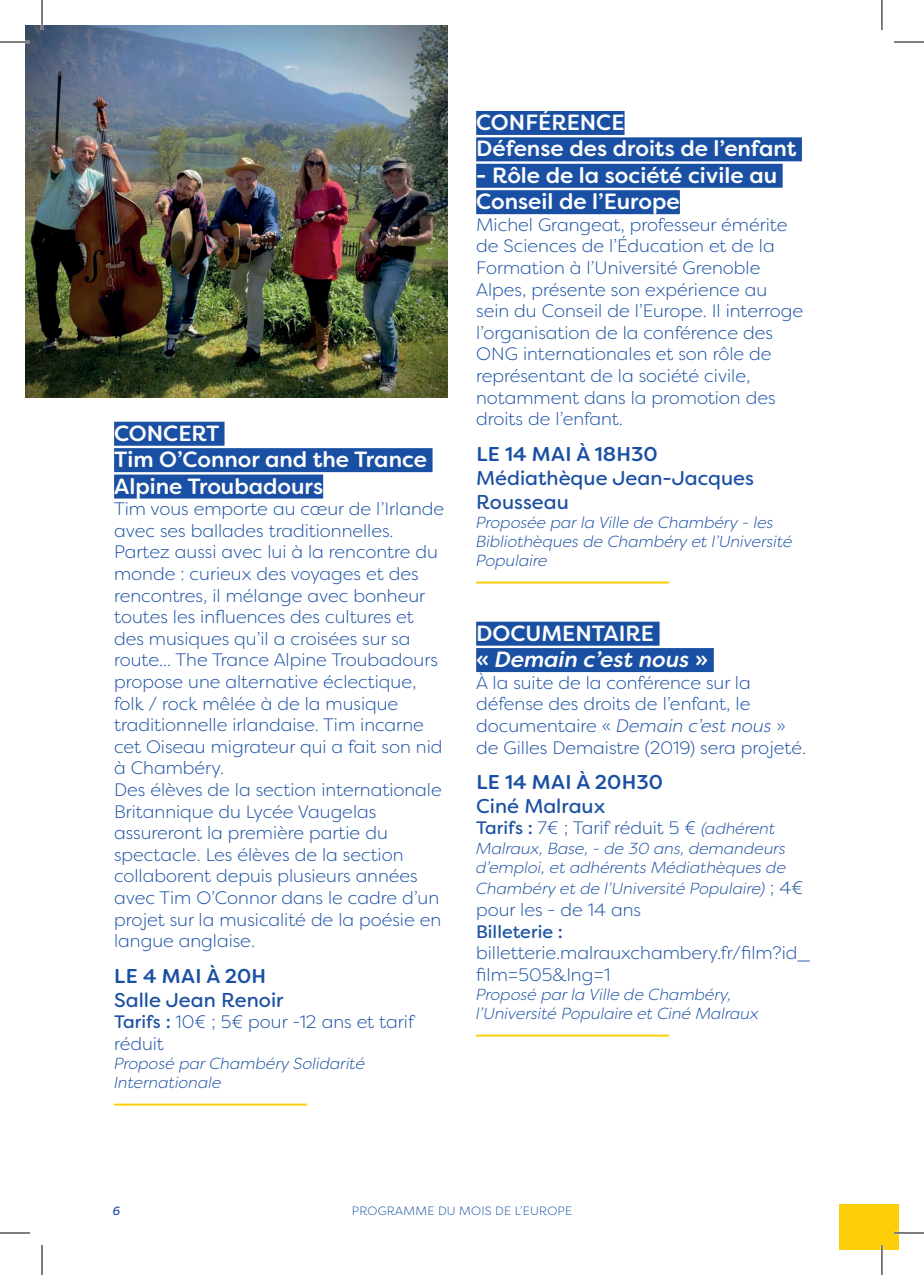
<style>
.page{position:relative;width:924px;height:1275px;background:#fff}
.page>*{position:absolute;margin:0;border:0;box-sizing:border-box;transform-origin:0 0}
.t1{font:500 22px/26.4px "Filson Soft";color:#fff}
.t2{font:italic 500 22px/26.4px "Filson Soft";color:#fff}
.t3{font:20px/24px "Filson Soft";color:#1a50a3}
.t4{font:500 20px "Filson Soft";letter-spacing:.01em;color:#1a50a3}
.t5{font:300 18px/21.6px "Filson Soft";color:#1a50a3}
.t6{font:18px "Filson Soft";color:#1a50a3}
.t7{font:italic 300 16px/19.2px "Filson Soft";color:#1a50a3}
.t8{font:300 12px "Filson Soft";letter-spacing:.02em;color:#1a50a3}
.t9{font:italic 12px "Filson Soft";color:#1a50a3}
.s1{font-weight:400}
.s2{font-style:normal}
.s3{font-style:italic}
.s4{font-style:italic;font-size:16px}
.s5{font-style:normal;font-size:18px}
</style>
<div class="page">
<div style="left:838px;top:1204px;width:43px;height:46px;background:#fece08"></div>
<div style="left:881px;top:1204px;width:17px;height:46px;background:#fece08"></div>
<div style="left:114px;top:422px;width:110px;height:24px;background:#1a50a3"></div>
<div style="left:114px;top:448px;width:318px;height:24px;background:#1a50a3"></div>
<div style="left:114px;top:474px;width:209px;height:24px;background:#1a50a3"></div>
<hr style="left:114px;top:1103px;width:193px;height:2px;background:#fece08">
<img style="left:25px;top:25px;width:422px;height:372px">
<div style="left:476px;top:111px;width:148px;height:24px;background:#1a50a3"></div>
<div style="left:476px;top:137px;width:325px;height:24px;background:#1a50a3"></div>
<div style="left:476px;top:164px;width:306px;height:24px;background:#1a50a3"></div>
<div style="left:476px;top:190px;width:203px;height:24px;background:#1a50a3"></div>
<div style="left:476px;top:621px;width:183px;height:24px;background:#1a50a3"></div>
<div style="left:476px;top:648px;width:237px;height:24px;background:#1a50a3"></div>
<hr style="left:476px;top:581px;width:192px;height:2px;background:#fece08">
<hr style="left:476px;top:1034px;width:192px;height:2px;background:#fece08">
<hr style="left:0;top:41px;width:30px;height:2px;background:#fff">
<hr style="left:893px;top:1231px;width:30px;height:3px;background:#fff">
<hr style="left:41px;top:0;width:2px;height:30px;background:#fff">
<hr style="left:880px;top:1245px;width:2px;height:30px;background:#fff">
<hr style="left:0;top:42px;width:30px;height:1px;background:#000">
<hr style="left:893px;top:42px;width:30px;height:1px;background:#000">
<hr style="left:0;top:1232px;width:30px;height:1px;background:#000">
<hr style="left:893px;top:1232px;width:30px;height:1px;background:#000">
<hr style="left:42px;top:0;width:1px;height:30px;background:#000">
<hr style="left:42px;top:1245px;width:1px;height:30px;background:#000">
<hr style="left:881px;top:0;width:1px;height:30px;background:#000">
<hr style="left:881px;top:1245px;width:1px;height:30px;background:#000">
<p class="t1" style="left:114px;top:420px;width:314px">CONCERT<br>Tim O’Connor and the Trance<br>Alpine Troubadours</p>
<p class="t5" style="left:114px;top:498px;width:331px">Tim vous emporte au cœur de l’Irlande avec ses ballades traditionnelles.<br>Partez aussi avec lui à la rencontre du monde : curieux des voyages et des rencontres, il mélange avec bonheur toutes les influences des cultures et des musiques qu’il a croisées sur sa route... The Trance Alpine Troubadours propose une alternative éclectique, folk / rock mêlée à de la musique traditionnelle irlandaise. Tim incarne cet Oiseau migrateur qui a fait son nid à Chambéry.<br>Des élèves de la section internationale Britannique du Lycée Vaugelas assureront la première partie du spectacle. Les élèves de la section collaborent depuis plusieurs années avec Tim O’Connor dans le cadre d’un projet sur la musicalité de la poésie en langue anglaise.</p>
<p class="t4" style="left:114px;top:962px;width:153px">LE 4 MAI À 20H</p>
<p class="t3" style="left:114px;top:987px;width:171px">Salle Jean Renoir</p>
<p class="t5" style="left:114px;top:1011px;width:301px"><span class="s1">Tarifs :</span> 10€ ; 5€ pour -12 ans et tarif réduit</p>
<p class="t7" style="left:114px;top:1053px;width:252px">Proposé par Chambéry Solidarité<br>Internationale</p>
<p class="t1" style="left:476px;top:109px;width:321px">CONFÉRENCE<br>Défense des droits de l’enfant</p>
<p class="t1" style="left:476px;top:162px;width:302px">- Rôle de la société civile au<br>Conseil de l’Europe</p>
<p class="t5" style="left:476px;top:213px;width:328px">Michel Grangeat, professeur émérite de Sciences de l’Éducation et de la Formation à l’Université Grenoble Alpes, présente son expérience au sein du Conseil de l’Europe. Il interroge l’organisation de la conférence des ONG internationales et son rôle de représentant de la société civile, notamment dans la promotion des droits de l’enfant.</p>
<p class="t4" style="left:476px;top:441px;width:183px">LE 14 MAI À 18H30</p>
<p class="t3" style="left:476px;top:465px;width:279px">Médiathèque Jean-Jacques<br>Rousseau</p>
<p class="t7" style="left:476px;top:512px;width:318px">Proposée par la Ville de Chambéry - les<br>Bibliothèques de Chambéry et l’Université<br>Populaire</p>
<p class="t2" style="left:476px;top:620px;width:233px"><span class="s2">DOCUMENTAIRE<br>«</span> Demain c’est nous <span class="s2">»</span></p>
<p class="t5" style="left:476px;top:671px;width:331px">À la suite de la conférence sur la défense des droits de l’enfant, le documentaire « <span class="s3">Demain c’est nous</span> » de Gilles Demaistre (2019) sera projeté.</p>
<p class="t4" style="left:476px;top:769px;width:188px">LE 14 MAI À 20H30</p>
<p class="t3" style="left:476px;top:794px;width:131px">Ciné Malraux</p>
<p class="t5" style="left:476px;top:817px;width:300px"><span class="s1">Tarifs :</span> 7€ ; Tarif réduit 5 € <span class="s4">(adhérent</span></p>
<p class="t7" style="left:476px;top:838px;width:311px">Malraux, Base, - de 30 ans, demandeurs d’emploi, et adhérents Médiathèques de</p>
<p class="t7" style="left:476px;top:879px;width:328px">Chambéry et de l’Université Populaire) <span class="s5">; 4€</span></p>
<p class="t5" style="left:476px;top:899px;width:166px">pour les - de 14 ans</p>
<p class="t6" style="left:476px;top:919px;width:88px">Billeterie :</p>
<p class="t5" style="left:476px;top:942px;width:335px">billetterie.malrauxchambery.fr/film?id_ film=505&amp;lng=1</p>
<p class="t7" style="left:476px;top:984px;width:284px">Proposé par la Ville de Chambéry, l’Université Populaire et Ciné Malraux</p>
<p class="t9" style="left:113px;top:1202px;width:9px">6</p>
<p class="t8" style="left:351px;top:1203px;width:222px">PROGRAMME DU MOIS DE L’EUROPE</p>
</div>
